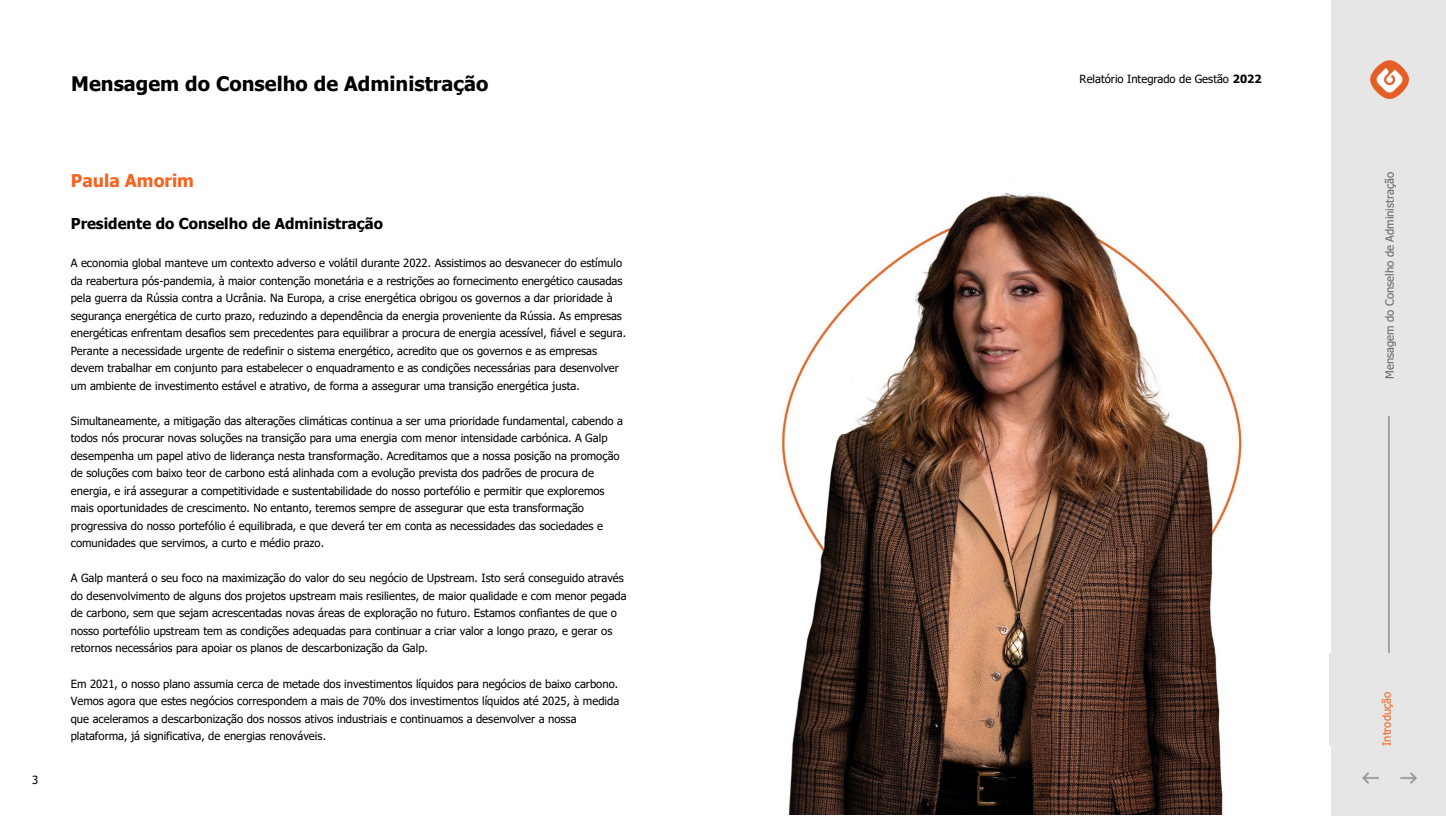
<style>
.page{position:relative;width:1446px;height:816px;background:#fff}
.page>*{position:absolute;margin:0;border:0;box-sizing:border-box;transform-origin:0 0}
.t1{font:700 20px "Tahoma";color:#000}
.t2{font:700 17.5px "Tahoma";color:#f26522}
.t3{font:700 15px "Tahoma";color:#000}
.t4{font:11.25px/17.5px "Tahoma";color:#000}
.t5{font:11.25px "Tahoma";color:#666}
.t6{font:11.25px "Tahoma";color:#f26522}
.s1{font-weight:700}
</style>
<div class="page">
<div style="left:1332px;top:0;width:114px;height:815px;background:#e6e6e6"></div>
<img style="left:1370px;top:60px;width:38px;height:38px">
<hr style="left:1388px;top:254px;width:1px;height:432px;background:#666">
<img style="left:1388px;top:254px;width:1px;height:161px">
<img style="left:1362px;top:772px;width:54px;height:11px">
<img style="left:1330px;top:653px;width:59px;height:92px">
<img style="left:781px;top:192px;width:461px;height:622px">
<p class="t4" style="left:32px;top:770px;width:8px">3</p>
<p class="t1" style="left:71px;top:71px;width:419px">Mensagem do Conselho de Administração</p>
<p class="t2" style="left:71px;top:170px;width:125px">Paula Amorim</p>
<p class="t3" style="left:71px;top:214px;width:314px">Presidente do Conselho de Administração</p>
<p class="t4" style="left:71px;top:254px;width:557px">A economia global manteve um contexto adverso e volátil durante 2022. Assistimos ao desvanecer do estímulo da reabertura pós-pandemia, à maior contenção monetária e a restrições ao fornecimento energético causadas pela guerra da Rússia contra a Ucrânia. Na Europa, a crise energética obrigou os governos a dar prioridade à segurança energética de curto prazo, reduzindo a dependência da energia proveniente da Rússia. As empresas energéticas enfrentam desafios sem precedentes para equilibrar a procura de energia acessível, fiável e segura.<br>Perante a necessidade urgente de redefinir o sistema energético, acredito que os governos e as empresas devem trabalhar em conjunto para estabelecer o enquadramento e as condições necessárias para desenvolver um ambiente de investimento estável e atrativo, de forma a assegurar uma transição energética justa.</p>
<p class="t4" style="left:71px;top:411px;width:554px">Simultaneamente, a mitigação das alterações climáticas continua a ser uma prioridade fundamental, cabendo a todos nós procurar novas soluções na transição para uma energia com menor intensidade carbónica. A Galp desempenha um papel ativo de liderança nesta transformação. Acreditamos que a nossa posição na promoção de soluções com baixo teor de carbono está alinhada com a evolução prevista dos padrões de procura de energia, e irá assegurar a competitividade e sustentabilidade do nosso portefólio e permitir que exploremos mais oportunidades de crescimento. No entanto, teremos sempre de assegurar que esta transformação progressiva do nosso portefólio é equilibrada, e que deverá ter em conta as necessidades das sociedades e comunidades que servimos, a curto e médio prazo.</p>
<p class="t4" style="left:71px;top:569px;width:557px">A Galp manterá o seu foco na maximização do valor do seu negócio de Upstream. Isto será conseguido através do desenvolvimento de alguns dos projetos upstream mais resilientes, de maior qualidade e com menor pegada de carbono, sem que sejam acrescentadas novas áreas de exploração no futuro. Estamos confiantes de que o nosso portefólio upstream tem as condições adequadas para continuar a criar valor a longo prazo, e gerar os retornos necessários para apoiar os planos de descarbonização da Galp.</p>
<p class="t4" style="left:71px;top:674px;width:550px">Em 2021, o nosso plano assumia cerca de metade dos investimentos líquidos para negócios de baixo carbono.<br>Vemos agora que estes negócios correspondem a mais de 70% dos investimentos líquidos até 2025, à medida que aceleramos a descarbonização dos nossos ativos industriais e continuamos a desenvolver a nossa plataforma, já significativa, de energias renováveis.</p>
<p class="t4" style="left:1080px;top:69px;width:183px">Relatório Integrado de Gestão <span class="s1">2022</span></p>
<p class="t5" style="left:1382px;top:378px;width:208px;rotate:-90deg">Mensagem do Conselho de Administração</p>
<p class="t6" style="left:1380px;top:745px;width:56px;rotate:-90deg">Introdução</p>
</div>
